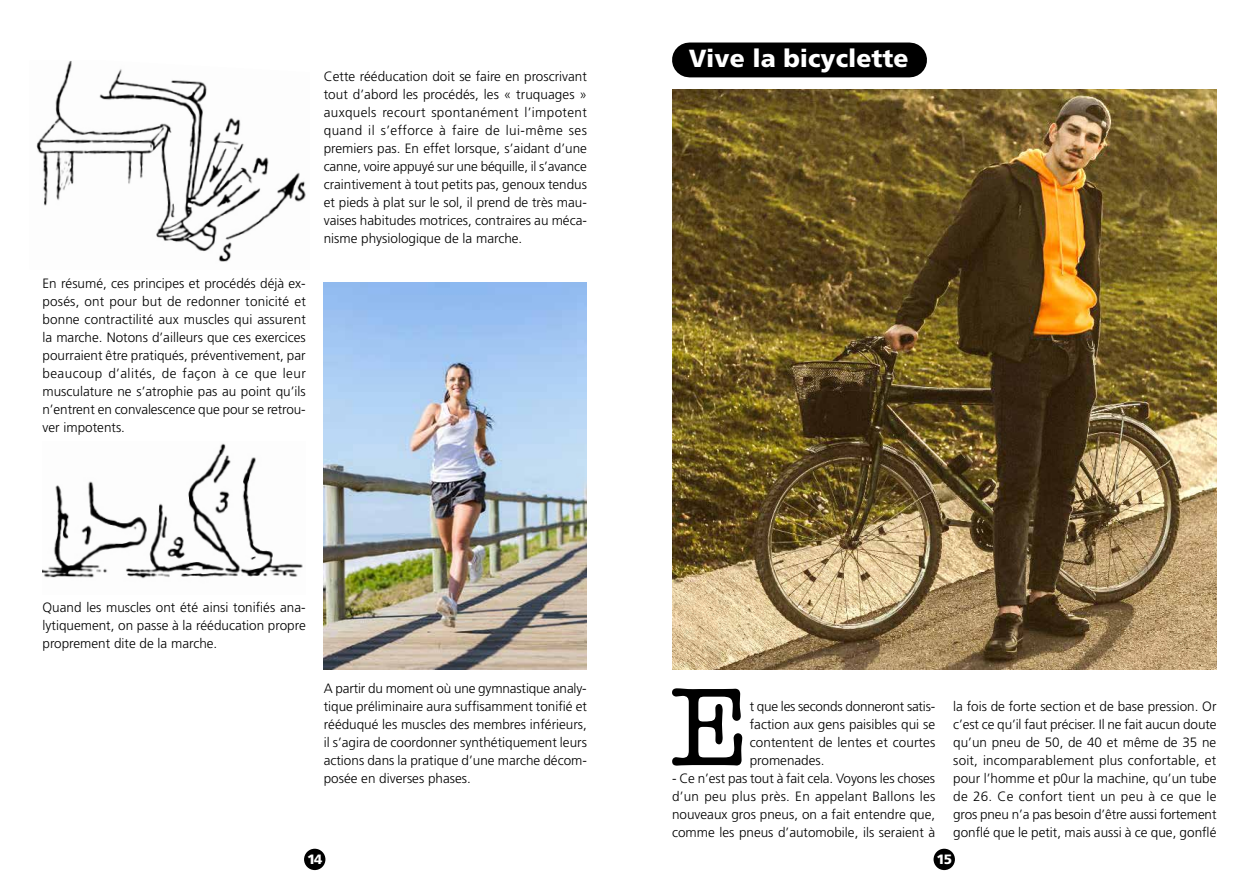
<style>
.page{position:relative;width:1259px;height:893px;background:#fff}
.page>*{position:absolute;margin:0;border:0;box-sizing:border-box;transform-origin:0 0}
.t1{font:500 114px "Amer Typewriter IT Cby BT";color:#000}
.t2{font:900 24.75px "Frutiger";color:#fff}
.t3{font:300 13.5px/18px "Frutiger";color:#000;text-align:justify}
.t4{font:900 13.5px "Frutiger";color:#fff}
</style>
<div class="page">
<div style="left:304px;top:849px;width:21px;height:21px;background:#000;border-radius:50%"></div>
<div style="left:933px;top:849px;width:22px;height:21px;background:#000;border-radius:50%"></div>
<img style="left:36px;top:61px;width:270px;height:201px">
<img style="left:43px;top:443px;width:260px;height:136px">
<img style="left:324px;top:282px;width:263px;height:388px">
<img style="left:672px;top:89px;width:544px;height:581px">
<div style="left:689px;top:43px;width:220px;height:34px;background:#000"></div>
<p class="t3" style="left:43px;top:274px;width:265px">En résumé, ces principes et procédés déjà ex&shy;posés, ont pour but de redonner tonicité et bonne contractilité aux muscles qui assurent la marche. Notons d’ailleurs que ces exercices pourraient être pratiqués, préventivement, par beaucoup d’alités, de façon à ce que leur musculature ne s’atrophie pas au point qu’ils n’entrent en convalescence que pour se retrou&shy;ver impotents.</p>
<p class="t3" style="left:324px;top:67px;width:265px">Cette rééducation doit se faire en proscrivant tout d’abord les procédés, les « truquages » auxquels recourt spontanément l’impotent quand il s’efforce à faire de lui-même ses premiers pas. En effet lorsque, s’aidant d’une canne, voire appuyé sur une béquille, il s’avance craintivement à tout petits pas, genoux tendus et pieds à plat sur le sol, il prend de très mau&shy;vaises habitudes motrices, contraires au méca&shy;nisme physiologique de la marche.</p>
<h2 class="t2" style="left:689px;top:43px;width:221px">Vive la bicyclette</h2>
<p class="t3" style="left:43px;top:598px;width:265px">Quand les muscles ont été ainsi tonifiés ana&shy;lytiquement, on passe à la rééducation propre proprement dite de la marche.</p>
<p class="t3" style="left:324px;top:679px;width:265px">A partir du moment où une gymnastique analy&shy;tique préliminaire aura suffisamment tonifié et rééduqué les muscles des membres inférieurs, il s’agira de coordonner synthétiquement leurs actions dans la pratique d’une marche décom&shy;posée en diverses phases.</p>
<h1 class="t1" style="left:670px;top:657px;width:81px">E</h1>
<p class="t3" style="left:750px;top:697px;width:187px">t que les seconds donneront satis&shy;faction aux gens paisibles qui se contentent de lentes et courtes promenades.</p>
<p class="t3" style="left:672px;top:769px;width:265px">- Ce n’est pas tout à fait cela. Voyons les choses d’un peu plus près. En appelant Ballons les nouveaux gros pneus, on a fait entendre que, comme les pneus d’automobile, ils seraient à</p>
<p class="t3" style="left:953px;top:697px;width:265px">la fois de forte section et de base pression. Or c’est ce qu’il faut préciser. Il ne fait aucun doute qu’un pneu de 50, de 40 et même de 35 ne soit, incomparablement plus confortable, et pour l’homme et p0ur la machine, qu’un tube de 26. Ce confort tient un peu à ce que le gros pneu n’a pas besoin d’être aussi fortement gonflé que le petit, mais aussi à ce que, gonflé</p>
<p class="t4" style="left:307px;top:852px;width:17px">14</p>
<p class="t4" style="left:936px;top:852px;width:17px">15</p>
</div>
